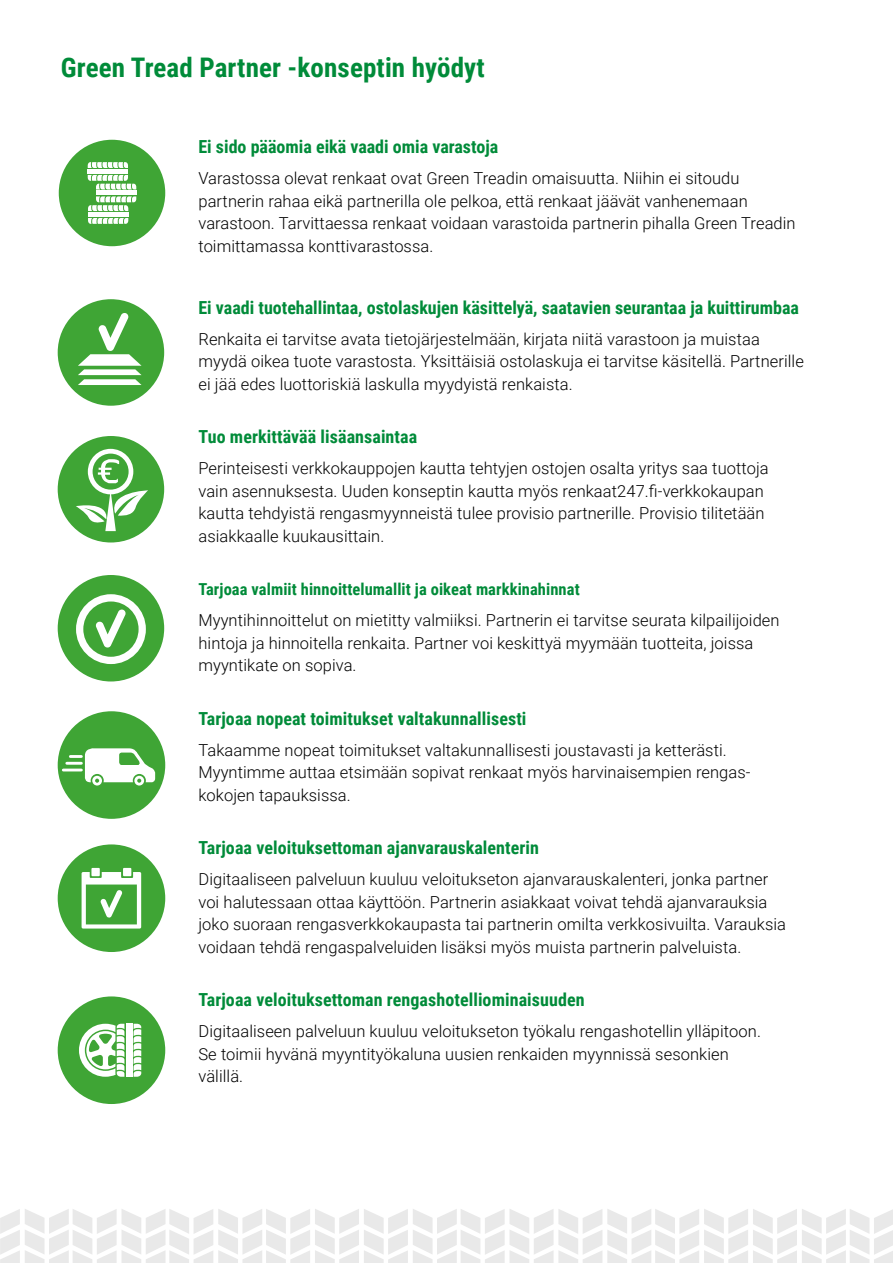
<style>
.page{position:relative;width:893px;height:1263px;background:#fff}
.page>*{position:absolute;margin:0;border:0;box-sizing:border-box;transform-origin:0 0}
.t1{font:700 27px "Roboto Condensed";letter-spacing:.005em;color:#008b39}
.t2{font:700 18px "Roboto Condensed";letter-spacing:.005em;color:#008b39}
.t3{font:300 16.5px/22.5px "Roboto";letter-spacing:.005em;color:#000}
.t4{font:700 16.5px "Roboto Condensed";letter-spacing:.005em;color:#008b39}
</style>
<div class="page">
<svg style="left:0;top:1209px;width:893px;height:54px"></svg>
<div style="left:58px;top:299px;width:106px;height:107px;background:#3fa535;border-radius:50%"></div>
<svg style="left:78px;top:313px;width:64px;height:72px"></svg>
<div style="left:58px;top:436px;width:106px;height:106px;background:#3fa535;border-radius:50%"></div>
<svg style="left:76px;top:449px;width:72px;height:82px"></svg>
<div style="left:58px;top:575px;width:106px;height:106px;background:#3fa535;border-radius:50%"></div>
<svg style="left:76px;top:594px;width:70px;height:70px"></svg>
<div style="left:58px;top:711px;width:107px;height:108px;background:#3fa535;border-radius:50%"></div>
<svg style="left:63px;top:748px;width:92px;height:37px"></svg>
<div style="left:58px;top:844px;width:107px;height:108px;background:#3fa535;border-radius:50%"></div>
<svg style="left:82px;top:868px;width:59px;height:60px"></svg>
<div style="left:58px;top:996px;width:107px;height:108px;background:#3fa535;border-radius:50%"></div>
<div style="left:126px;top:1024px;width:6px;height:53px;background:#fff"></div>
<svg style="left:134px;top:1024px;width:7px;height:53px"></svg>
<svg style="left:79px;top:1024px;width:45px;height:53px"></svg>
<div style="left:59px;top:140px;width:106px;height:106px;background:#3fa535;border-radius:50%"></div>
<div style="left:88px;top:212px;width:40px;height:5px;background:#fff"></div>
<svg style="left:88px;top:218px;width:40px;height:6px"></svg>
<div style="left:96px;top:190px;width:40px;height:5px;background:#fff"></div>
<svg style="left:88px;top:196px;width:48px;height:15px"></svg>
<div style="left:88px;top:169px;width:40px;height:5px;background:#fff"></div>
<svg style="left:88px;top:175px;width:48px;height:14px"></svg>
<svg style="left:88px;top:162px;width:40px;height:6px"></svg>
<h1 class="t1" style="left:61px;top:48px;width:425px">Green Tread Partner -konseptin hyödyt</h1>
<p class="t2" style="left:198px;top:134px;width:301px">Ei sido pääomia eikä vaadi omia varastoja</p>
<p class="t3" style="left:198px;top:167px;width:599px">Varastossa olevat renkaat ovat Green Treadin omaisuutta. Niihin ei sitoudu partnerin rahaa eikä partnerilla ole pelkoa, että renkaat jäävät vanhenemaan varastoon. Tarvittaessa renkaat voidaan varastoida partnerin pihalla Green Treadin toimittamassa konttivarastossa.</p>
<p class="t2" style="left:198px;top:295px;width:602px">Ei vaadi tuotehallintaa, ostolaskujen käsittelyä, saatavien seurantaa ja kuittirumbaa</p>
<p class="t3" style="left:198px;top:327px;width:607px">Renkaita ei tarvitse avata tietojärjestelmään, kirjata niitä varastoon ja muistaa myydä oikea tuote varastosta. Yksittäisiä ostolaskuja ei tarvitse käsitellä. Partnerille ei jää edes luottoriskiä laskulla myydyistä renkaista.</p>
<p class="t2" style="left:198px;top:424px;width:220px">Tuo merkittävää lisäansaintaa</p>
<p class="t3" style="left:198px;top:457px;width:572px">Perinteisesti verkkokauppojen kautta tehtyjen ostojen osalta yritys saa tuottoja vain asennuksesta. Uuden konseptin kautta myös renkaat247.fi-verkkokaupan kautta tehdyistä rengasmyynneistä tulee provisio partnerille. Provisio tilitetään asiakkaalle kuukausittain.</p>
<p class="t4" style="left:198px;top:578px;width:383px">Tarjoaa valmiit hinnoittelumallit ja oikeat markkinahinnat</p>
<p class="t3" style="left:198px;top:609px;width:583px">Myyntihinnoittelut on mietitty valmiiksi. Partnerin ei tarvitse seurata kilpailijoiden hintoja ja hinnoitella renkaita. Partner voi keskittyä myymään tuotteita, joissa myyntikate on sopiva.</p>
<p class="t2" style="left:198px;top:706px;width:330px">Tarjoaa nopeat toimitukset valtakunnallisesti</p>
<p class="t3" style="left:198px;top:738px;width:554px">Takaamme nopeat toimitukset valtakunnallisesti joustavasti ja ketterästi.<br>Myyntimme auttaa etsimään sopivat renkaat myös harvinaisempien rengas&shy;kokojen tapauksissa.</p>
<p class="t2" style="left:198px;top:835px;width:342px">Tarjoaa veloituksettoman ajanvarauskalenterin</p>
<p class="t3" style="left:198px;top:868px;width:589px">Digitaaliseen palveluun kuuluu veloitukseton ajanvarauskalenteri, jonka partner voi halutessaan ottaa käyttöön. Partnerin asiakkaat voivat tehdä ajanvarauksia joko suoraan rengasverkkokaupasta tai partnerin omilta verkkosivuilta. Varauksia voidaan tehdä rengaspalveluiden lisäksi myös muista partnerin palveluista.</p>
<p class="t2" style="left:198px;top:987px;width:388px">Tarjoaa veloituksettoman rengashotelliominaisuuden</p>
<p class="t3" style="left:198px;top:1020px;width:564px">Digitaaliseen palveluun kuuluu veloitukseton työkalu rengashotellin ylläpitoon.<br>Se toimii hyvänä myyntityökaluna uusien renkaiden myynnissä sesonkien välillä.</p>
</div>
